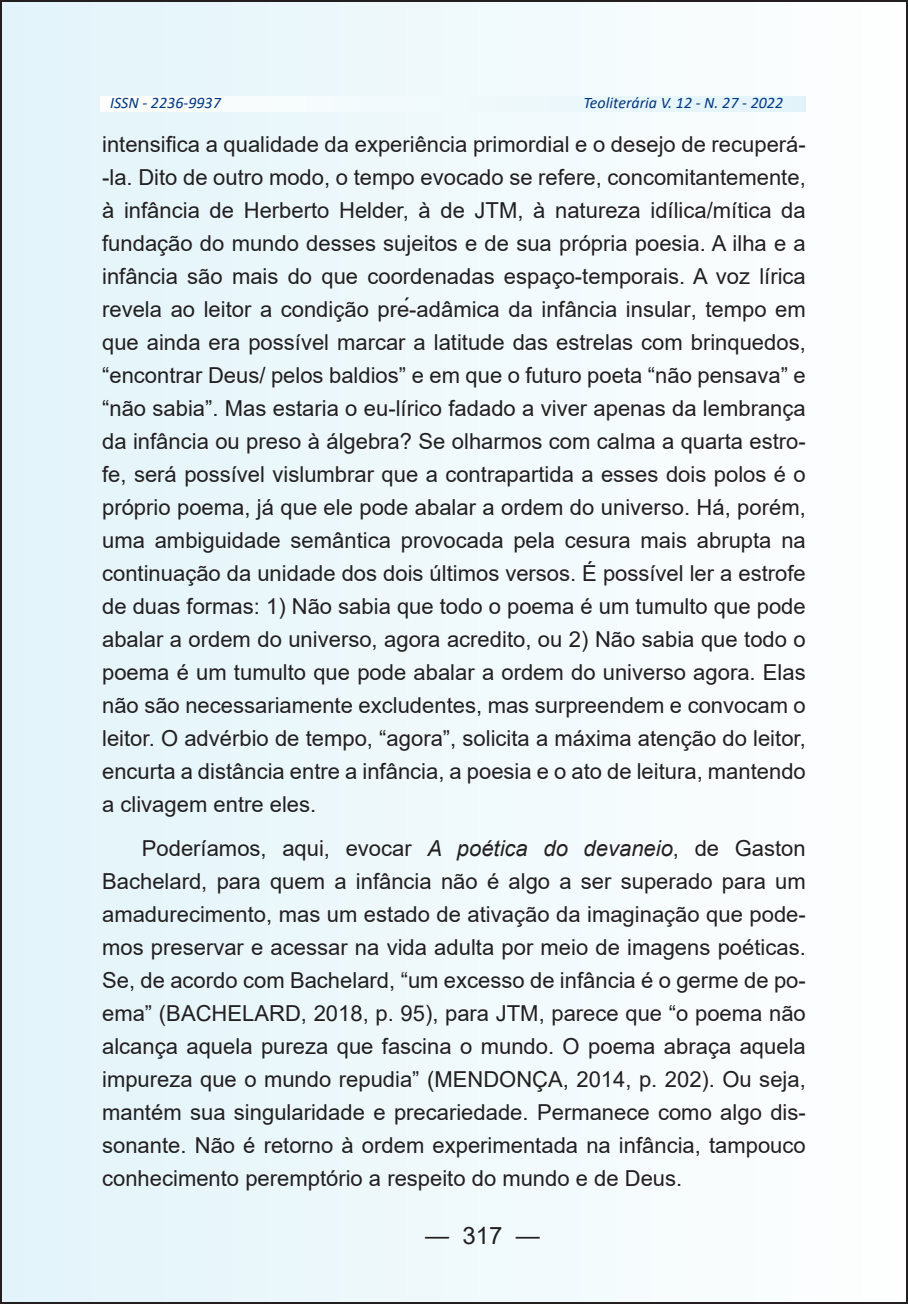
<style>
.page{position:relative;width:908px;height:1304px;background:#fff}
.page>*{position:absolute;margin:0;border:0;box-sizing:border-box;transform-origin:0 0}
.t1{font:24px "Arial";color:#231f20}
.t2{font:22px/33px "Arial";color:#231f20;text-align:justify}
.t3{font:italic 16px "Calibri";color:#003882}
.s1{font-style:italic}
</style>
<div class="page">
<div style="left:1px;top:1px;width:905px;height:1302px;background:linear-gradient(to right,#e2f4fa,#fefefe)"></div>
<svg style="left:100px;top:96px;width:705px;height:15px"></svg>
<p class="t3" style="left:110px;top:92px;width:112px">ISSN - 2236-9937</p>
<p class="t3" style="left:583px;top:92px;width:201px">Teoliterária V. 12 - N. 27 - 2022</p>
<p class="t2" style="left:102px;top:128px;width:704px">intensifica a qualidade da experiência primordial e o desejo de recuperá--la. Dito de outro modo, o tempo evocado se refere, concomitantemente, à infância de Herberto Helder, à de JTM, à natureza idílica/mítica da fundação do mundo desses sujeitos e de sua própria poesia. A ilha e a infância são mais do que coordenadas espaço-temporais. A voz lírica revela ao leitor a condição pré-adâmica da infância insular, tempo em que ainda era possível marcar a latitude das estrelas com brinquedos, “encontrar Deus/ pelos baldios” e em que o futuro poeta “não pensava” e “não sabia”. Mas estaria o eu-lírico fadado a viver apenas da lembrança da infância ou preso à álgebra? Se olharmos com calma a quarta estro&shy;fe, será possível vislumbrar que a contrapartida a esses dois polos é o próprio poema, já que ele pode abalar a ordem do universo. Há, porém, uma ambiguidade semântica provocada pela cesura mais abrupta na continuação da unidade dos dois últimos versos. É possível ler a estrofe de duas formas: 1) Não sabia que todo o poema é um tumulto que pode abalar a ordem do universo, agora acredito, ou 2) Não sabia que todo o poema é um tumulto que pode abalar a ordem do universo agora. Elas não são necessariamente excludentes, mas surpreendem e convocam o leitor. O advérbio de tempo, “agora”, solicita a máxima atenção do leitor, encurta a distância entre a infância, a poesia e o ato de leitura, mantendo a clivagem entre eles.</p>
<p class="t2" style="left:102px;top:832px;width:704px;text-indent:40px">Poderíamos, aqui, evocar <span class="s1">A poética do devaneio</span>, de Gaston Bachelard, para quem a infância não é algo a ser superado para um amadurecimento, mas um estado de ativação da imaginação que pode&shy;mos preservar e acessar na vida adulta por meio de imagens poéticas.<br>Se, de acordo com Bachelard, “um excesso de infância é o germe de po&shy;ema” (BACHELARD, 2018, p. 95), para JTM, parece que “o poema não alcança aquela pureza que fascina o mundo. O poema abraça aquela impureza que o mundo repudia” (MENDONÇA, 2014, p. 202). Ou seja, mantém sua singularidade e precariedade. Permanece como algo dis&shy;sonante. Não é retorno à ordem experimentada na infância, tampouco conhecimento peremptório a respeito do mundo e de Deus.</p>
<p class="t1" style="left:425px;top:1218px;width:116px">— 317 —</p>
</div>
